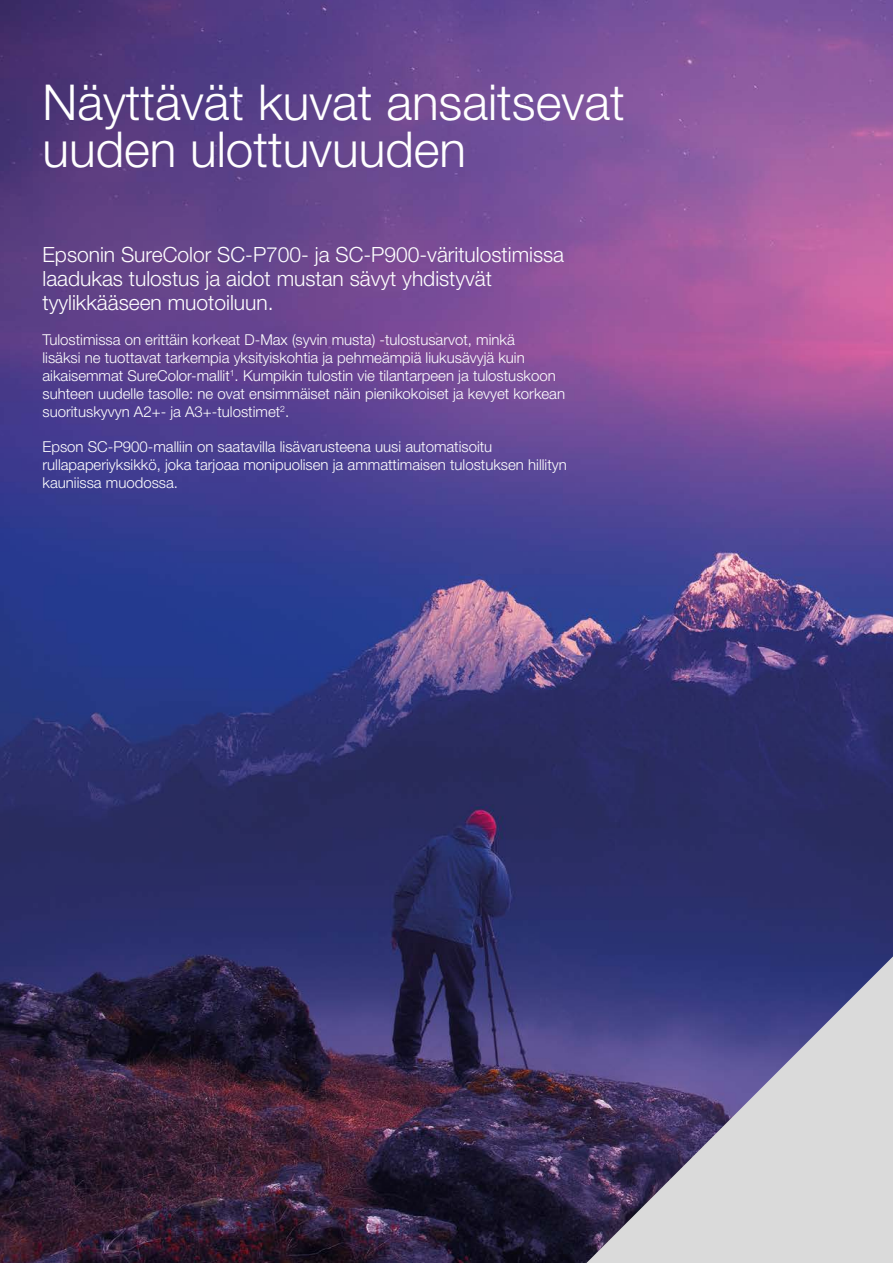
<style>
.page{position:relative;width:893px;height:1263px;background:#fff}
.page>*{position:absolute;margin:0;border:0;box-sizing:border-box;transform-origin:0 0}
.t1{font:300 49.5px/46.5px "Helvetica Neue LT Pro";color:#fff}
.t2{font:300 21px/24px "Helvetica Neue LT Pro";color:#fff}
.t3{font:300 15px/18px "Helvetica Neue LT Pro";color:#fff}
</style>
<div class="page">
<img style="left:0;top:0;width:893px;height:1263px">
<svg style="left:586px;top:956px;width:307px;height:307px;background:#8e8ba9"></svg>
<h1 class="t1" style="left:43px;top:78px;width:584px">Näyttävät kuvat ansaitsevat uuden ulottuvuuden</h1>
<h2 class="t2" style="left:43px;top:242px;width:523px">Epsonin SureColor SC-P700- ja SC-P900-väritulostimissa laadukas tulostus ja aidot mustan sävyt yhdistyvät tyylikkääseen muotoiluun.</h2>
<p class="t3" style="left:43px;top:330px;width:524px">Tulostimissa on erittäin korkeat D-Max (syvin musta) -tulostusarvot, minkä<br>lisäksi ne tuottavat tarkempia yksityiskohtia ja pehmeämpiä liukusävyjä kuin aikaisemmat SureColor-mallit<sup>1</sup>. Kumpikin tulostin vie tilantarpeen ja tulostuskoon suhteen uudelle tasolle: ne ovat ensimmäiset näin pienikokoiset ja kevyet korkean suorituskyvyn A2+- ja A3+-tulostimet<sup>2</sup>.</p>
<p class="t3" style="left:43px;top:437px;width:526px">Epson SC-P900-malliin on saatavilla lisävarusteena uusi automatisoitu rullapaperiyksikkö, joka tarjoaa monipuolisen ja ammattimaisen tulostuksen hillityn kauniissa muodossa.</p>
</div>
